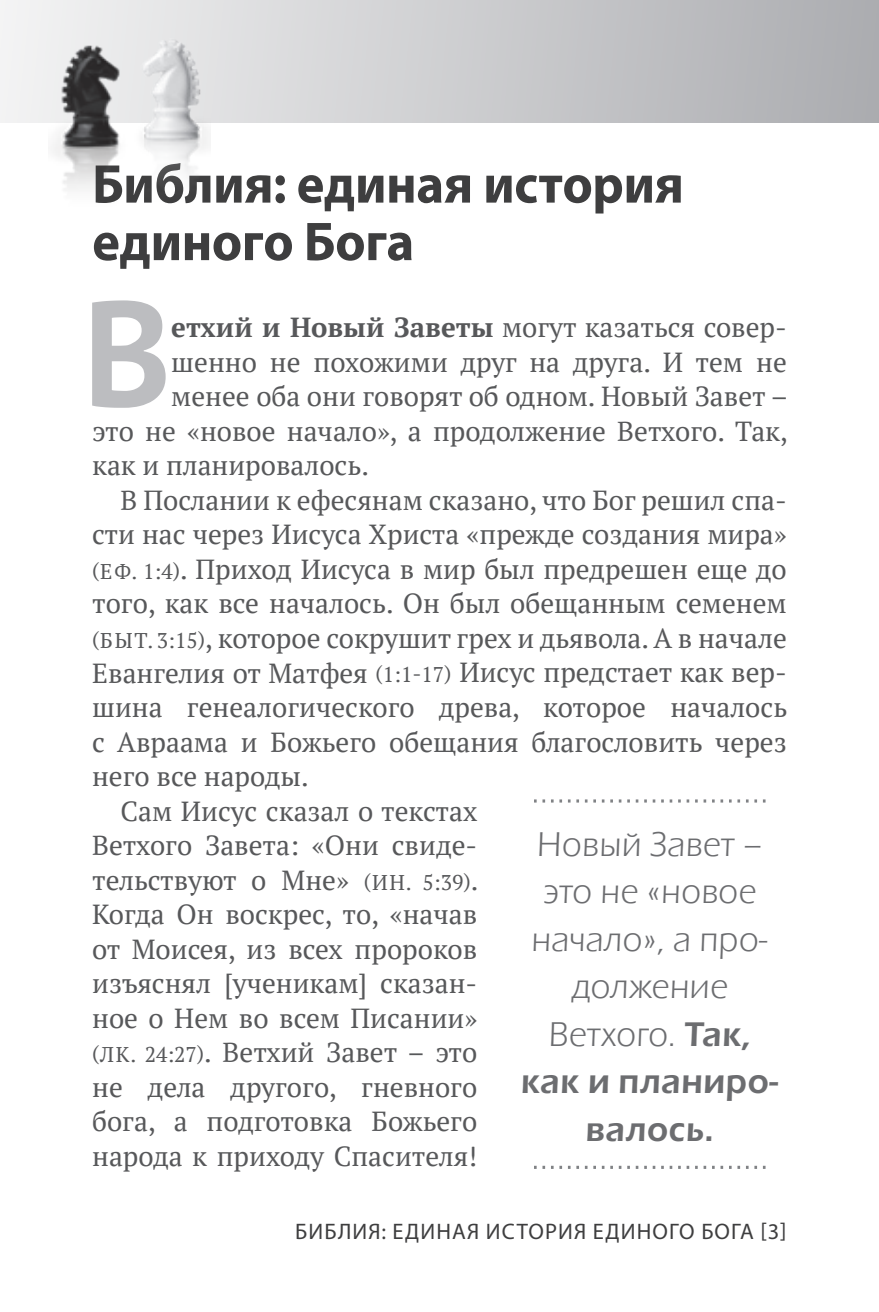
<style>
.page{position:relative;width:879px;height:1312px;background:#fff}
.page>*{position:absolute;margin:0;border:0;box-sizing:border-box;transform-origin:0 0}
.t1{font:700 149px "PT Sans";color:#bcbdc0}
.t2{font:700 55px/57.5px "Myriad Pro";letter-spacing:-.01em;color:#3e3e3f;scale:.96 1}
.t3{font:33.75px/47.5px "Eras Book C";letter-spacing:.02em;color:#6c6d70;text-align:center;scale:.96 1}
.t4{font:27.5px "PT Serif";color:#57585a}
.t5{font:22.5px "Myriad Pro";color:#3e3e3f}
.s1{font-weight:700}
.s2{font-size:21.25px}
</style>
<div class="page">
<div style="left:0;top:0;width:879px;height:122px;background:linear-gradient(to right,#f3f4f4,#abacb0)"></div>
<img style="left:49px;top:39px;width:78px;height:151px">
<img style="left:127px;top:34px;width:83px;height:142px">
<svg style="left:534px;top:799px;width:231px;height:3px"></svg>
<svg style="left:534px;top:1165px;width:231px;height:3px"></svg>
<h2 class="t2" style="left:92px;top:156px;width:618px">Библия: единая история единого Бога</h2>
<h1 class="t1" style="left:83px;top:255px;width:90px">В</h1>
<p class="t4" style="left:171px;top:309px;width:617px"><span class="s1">етхий и Новый Заветы</span> могут казаться совер-</p>
<p class="t4" style="left:171px;top:344px;width:617px">шенно не похожими друг на друга. И тем не</p>
<p class="t4" style="left:171px;top:378px;width:618px">менее оба они говорят об одном. Новый Завет –</p>
<p class="t4" style="left:92px;top:413px;width:697px">это не «новое начало», а продолжение Ветхого. Так,</p>
<p class="t4" style="left:92px;top:447px;width:278px">как и планировалось.</p>
<p class="t4" style="left:120px;top:482px;width:668px">В Послании к ефесянам сказано, что Бог решил спа-</p>
<p class="t4" style="left:92px;top:516px;width:696px">сти нас через Иисуса Христа «прежде создания мира»</p>
<p class="t4" style="left:92px;top:551px;width:696px"><span class="s2">(ЕФ. 1:4)</span>. Приход Иисуса в мир был предрешен еще до</p>
<p class="t4" style="left:92px;top:585px;width:696px">того, как все началось. Он был обещанным семенем</p>
<p class="t4" style="left:92px;top:620px;width:696px"><span class="s2">(БЫТ. 3:15)</span>, которое сокрушит грех и дьявола. А в начале</p>
<p class="t4" style="left:92px;top:654px;width:696px">Евангелия от Матфея <span class="s2">(1:1-17)</span> Иисус предстает как вер-</p>
<p class="t4" style="left:92px;top:689px;width:696px">шина генеалогического древа, которое началось</p>
<p class="t4" style="left:92px;top:723px;width:696px">с Авраама и Божьего обещания благословить через</p>
<p class="t4" style="left:92px;top:758px;width:218px">него все народы.</p>
<p class="t4" style="left:120px;top:792px;width:358px">Сам Иисус сказал о текстах</p>
<p class="t4" style="left:92px;top:827px;width:387px">Ветхого Завета: «Они свиде-</p>
<p class="t4" style="left:92px;top:861px;width:388px">тельствуют о Мне» <span class="s2">(ИН. 5:39)</span>.</p>
<p class="t4" style="left:92px;top:896px;width:387px">Когда Он воскрес, то, «начав</p>
<p class="t4" style="left:92px;top:930px;width:387px">от Моисея, из всех пророков</p>
<p class="t4" style="left:92px;top:965px;width:387px">изъяснял [ученикам] сказан-</p>
<p class="t4" style="left:92px;top:999px;width:387px">ное о Нем во всем Писании»</p>
<p class="t4" style="left:92px;top:1034px;width:387px"><span class="s2">(ЛК. 24:27)</span>. Ветхий Завет – это</p>
<p class="t4" style="left:92px;top:1068px;width:387px">не дела другого, гневного</p>
<p class="t4" style="left:92px;top:1103px;width:387px">бога, а подготовка Божьего</p>
<p class="t4" style="left:92px;top:1137px;width:387px">народа к приходу Спасителя!</p>
<p class="t3" style="left:521px;top:821px;width:269px">Новый Завет – это не «новое начало», а про&shy;должение<br>Ветхого. <span class="s1">Так, как и планиро&shy;валось.</span></p>
<p class="t5" style="left:295px;top:1219px;width:29px">Библи</p>
<p class="t5" style="left:368px;top:1219px;width:40px">я: едина</p>
<p class="t5" style="left:467px;top:1219px;width:141px">я история единого</p>
<p class="t5" style="left:701px;top:1219px;width:27px">Бога</p>
<p class="t5" style="left:760px;top:1219px;width:28px">[3]</p>
</div>
